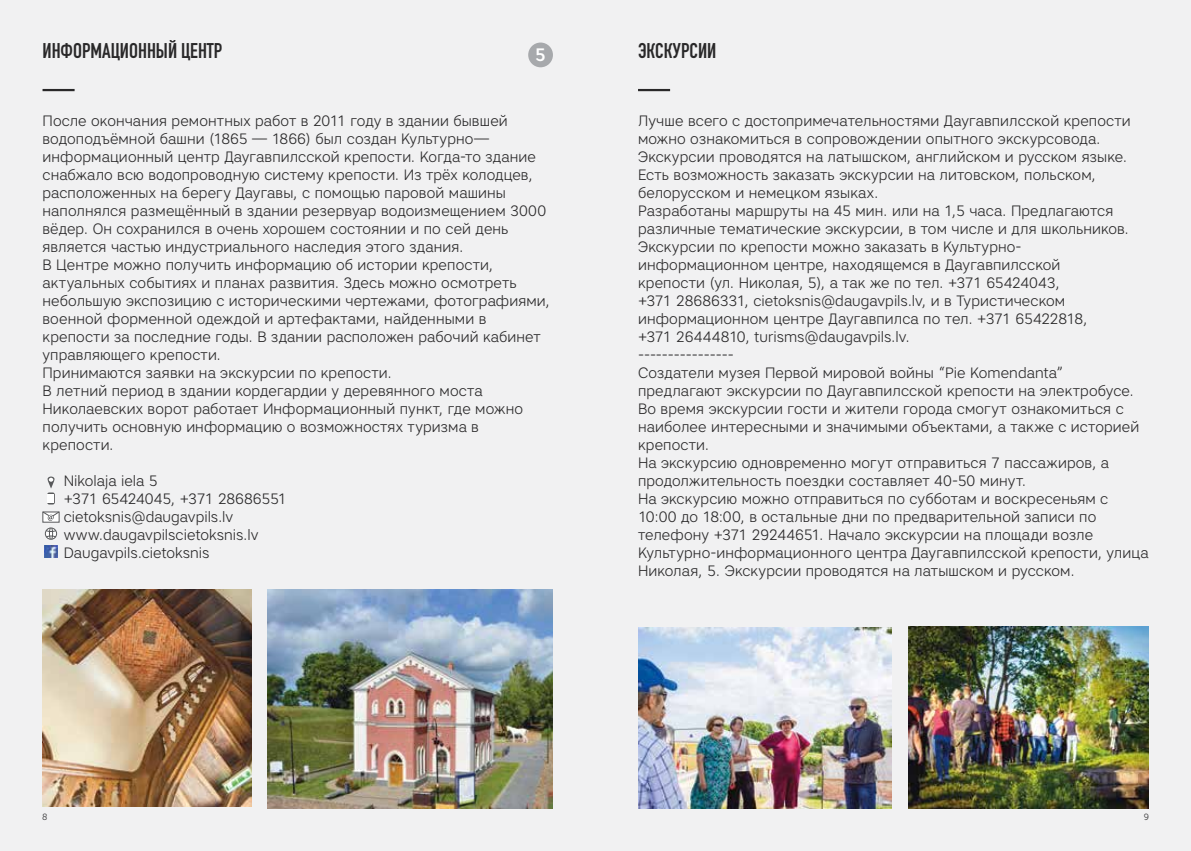
<style>
.page{position:relative;width:1191px;height:851px;background:#fff}
.page>*{position:absolute;margin:0;border:0;box-sizing:border-box;transform-origin:0 0}
.t1{font:700 21px "DIN Condensed";color:#292829}
.t2{font:500 18px "Artico";color:#fff}
.t3{font:300 15px/18px "Artico";letter-spacing:.01em;color:#292829}
.t4{font:9px "Museo Sans Cyrl 300";color:#383839}
</style>
<div class="page">
<div style="left:0;top:0;width:1191px;height:850px;background:#f1f1f2"></div>
<hr style="left:43px;top:89px;width:32px;height:2px;background:#292829">
<hr style="left:638px;top:89px;width:32px;height:2px;background:#292829">
<img style="left:43px;top:589px;width:209px;height:217px">
<img style="left:267px;top:589px;width:286px;height:219px">
<img style="left:638px;top:627px;width:254px;height:181px">
<img style="left:909px;top:626px;width:239px;height:182px">
<svg style="left:48px;top:476px;width:7px;height:12px"></svg>
<svg style="left:45px;top:527px;width:12px;height:30px"></svg>
<div style="left:47px;top:492px;width:8px;height:12px;background:#58595b;border-radius:2px"></div>
<div style="left:48px;top:494px;width:6px;height:9px;background:#fff"></div>
<svg style="left:43px;top:521px;width:16px;height:1px"></svg>
<svg style="left:42px;top:511px;width:18px;height:10px"></svg>
<div style="left:528px;top:43px;width:25px;height:24px;background:#a7a9ac;border-radius:50%"></div>
<h1 class="t1" style="left:43px;top:36px;width:181px">ИНФОРМАЦИОННЫЙ ЦЕНТР</h1>
<p class="t2" style="left:534px;top:43px;width:13px">5</p>
<h1 class="t1" style="left:638px;top:36px;width:80px">ЭКСКУРСИИ</h1>
<p class="t3" style="left:43px;top:111px;width:509px">После окончания ремонтных работ в 2011 году в здании бывшей водоподъёмной башни (1865 — 1866) был создан Культурно— информационный центр Даугавпилсской крепости. Когда-то здание снабжало всю водопроводную систему крепости. Из трёх колодцев, расположенных на берегу Даугавы, с помощью паровой машины наполнялся размещённый в здании резервуар водоизмещением 3000 вёдер. Он сохранился в очень хорошем состоянии и по сей день является частью индустриального наследия этого здания.<br>В Центре можно получить информацию об истории крепости, актуальных событиях и планах развития. Здесь можно осмотреть небольшую экспозицию с историческими чертежами, фотографиями, военной форменной одеждой и артефактами, найденными в крепости за последние годы. В здании расположен рабочий кабинет управляющего крепости.<br>Принимаются заявки на экскурсии по крепости.<br>В летний период в здании кордегардии у деревянного моста Николаевских ворот работает Информационный пункт, где можно получить основную информацию о возможностях туризма в крепости.</p>
<p class="t3" style="left:64px;top:471px;width:224px">Nikolaja iela 5<br>+371 65424045, +371 28686551 cietoksnis@daugavpils.lv www.daugavpilscietoksnis.lv<br>Daugavpils.cietoksnis</p>
<p class="t3" style="left:638px;top:111px;width:512px">Лучше всего с достопримечательностями Даугавпилсской крепости можно ознакомиться в сопровождении опытного экскурсовода.<br>Экскурсии проводятся на латышском, английском и русском языке.<br>Есть возможность заказать экскурсии на литовском, польском, белорусском и немецком языках.<br>Разработаны маршруты на 45 мин. или на 1,5 часа. Предлагаются различные тематические экскурсии, в том числе и для школьников.<br>Экскурсии по крепости можно заказать в Культурно&shy;информационном центре, находящемся в Даугавпилсской<br>крепости (ул. Николая, 5), а так же по тел. +371 65424043,<br>+371 28686331, cietoksnis@daugavpils.lv, и в Туристическом информационном центре Даугавпилса по тел. +371 65422818,<br>+371 26444810, turisms@daugavpils.lv.<br>----------------<br>Создатели музея Первой мировой войны “Pie Komendanta” предлагают экскурсии по Даугавпилсской крепости на электробусе.<br>Во время экскурсии гости и жители города смогут ознакомиться с наиболее интересными и значимыми объектами, а также с историей крепости.<br>На экскурсию одновременно могут отправиться 7 пассажиров, а продолжительность поездки составляет 40-50 минут.<br>На экскурсию можно отправиться по субботам и воскресеньям с 10:00 до 18:00, в остальные дни по предварительной записи по телефону +371 29244651. Начало экскурсии на площади возле Культурно-информационного центра Даугавпилсской крепости, улица Николая, 5. Экскурсии проводятся на латышском и русском.</p>
<p class="t4" style="left:42px;top:811px;width:7px">8</p>
<p class="t4" style="left:1143px;top:811px;width:7px">9</p>
</div>
